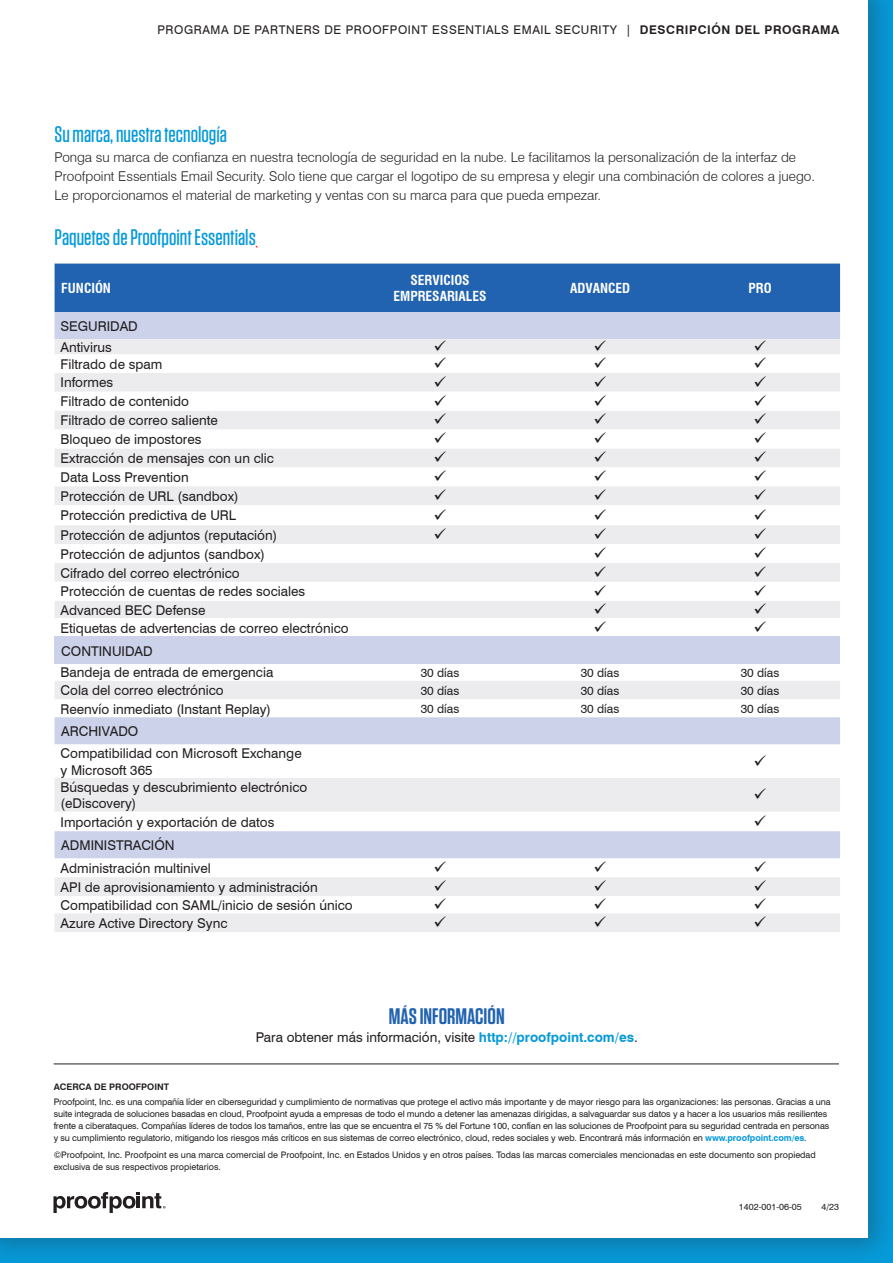
<style>
.page{position:relative;width:893px;height:1263px;background:#fff}
.page>*{position:absolute;margin:0;border:0;box-sizing:border-box;transform-origin:0 0}
.t1{font:500 22.5px "Tungsten";color:#069ad9}
.t2{font:600 22.5px "Tungsten";color:#2163b0}
.t3{font:13.5px/21.1px "Swiss 721 BT";color:#231f20}
.t4{font:300 13.5px/18.8px "Swiss 721 BT";color:#231f20}
.t5{font:700 condensed 13.5px/16.5px "Swiss 721 BT";color:#fff;text-align:center}
.t6{font:12px "Swiss 721 BT";letter-spacing:.05em;color:#231f20}
.t7{font:9px/12px "Swiss 721 BT";letter-spacing:-.01em;color:#231f20}
.t8{font:700 9px "Swiss 721 BT";color:#231f20}
.s1{font-weight:700}
.s2{font-weight:700;color:#069ad9}
</style>
<div class="page">
<div style="left:0;top:0;width:893px;height:1263px;background:#231f20;opacity:.3"></div>
<div style="left:0;top:0;width:868px;height:1237px;background:#fff"></div>
<svg style="left:53px;top:1192px;width:113px;height:21px"></svg>
<div style="left:55px;top:351px;width:785px;height:581px;background:#ececee"></div>
<svg style="left:55px;top:354px;width:785px;height:559px"></svg>
<div style="left:55px;top:637px;width:785px;height:27px;background:#cbd2ea"></div>
<svg style="left:55px;top:717px;width:785px;height:141px"></svg>
<hr style="left:54px;top:1064px;width:785px;height:1px;background:#231f20">
<svg style="left:55px;top:264px;width:785px;height:87px;background:#7198ca"></svg>
<svg style="left:435px;top:357px;width:11px;height:11px"></svg>
<svg style="left:595px;top:357px;width:11px;height:11px"></svg>
<svg style="left:755px;top:357px;width:11px;height:11px"></svg>
<svg style="left:435px;top:376px;width:11px;height:11px"></svg>
<svg style="left:595px;top:376px;width:11px;height:11px"></svg>
<svg style="left:755px;top:376px;width:11px;height:11px"></svg>
<svg style="left:435px;top:395px;width:11px;height:10px"></svg>
<svg style="left:595px;top:395px;width:11px;height:10px"></svg>
<svg style="left:755px;top:395px;width:11px;height:10px"></svg>
<svg style="left:435px;top:414px;width:11px;height:10px"></svg>
<svg style="left:595px;top:414px;width:11px;height:10px"></svg>
<svg style="left:755px;top:414px;width:11px;height:10px"></svg>
<svg style="left:435px;top:432px;width:11px;height:11px"></svg>
<svg style="left:595px;top:432px;width:11px;height:11px"></svg>
<svg style="left:755px;top:432px;width:11px;height:11px"></svg>
<svg style="left:435px;top:451px;width:11px;height:11px"></svg>
<svg style="left:595px;top:451px;width:11px;height:11px"></svg>
<svg style="left:755px;top:451px;width:11px;height:11px"></svg>
<svg style="left:435px;top:470px;width:11px;height:11px"></svg>
<svg style="left:595px;top:470px;width:11px;height:11px"></svg>
<svg style="left:755px;top:470px;width:11px;height:11px"></svg>
<svg style="left:435px;top:489px;width:11px;height:11px"></svg>
<svg style="left:595px;top:489px;width:11px;height:11px"></svg>
<svg style="left:755px;top:489px;width:11px;height:11px"></svg>
<svg style="left:435px;top:509px;width:11px;height:10px"></svg>
<svg style="left:595px;top:509px;width:11px;height:10px"></svg>
<svg style="left:755px;top:509px;width:11px;height:10px"></svg>
<svg style="left:435px;top:528px;width:11px;height:11px"></svg>
<svg style="left:595px;top:528px;width:11px;height:11px"></svg>
<svg style="left:755px;top:528px;width:11px;height:11px"></svg>
<svg style="left:595px;top:547px;width:11px;height:11px"></svg>
<svg style="left:755px;top:547px;width:11px;height:11px"></svg>
<svg style="left:595px;top:566px;width:11px;height:11px"></svg>
<svg style="left:755px;top:566px;width:11px;height:11px"></svg>
<svg style="left:595px;top:585px;width:11px;height:11px"></svg>
<svg style="left:755px;top:585px;width:11px;height:11px"></svg>
<svg style="left:595px;top:603px;width:11px;height:11px"></svg>
<svg style="left:755px;top:603px;width:11px;height:11px"></svg>
<svg style="left:595px;top:621px;width:11px;height:11px"></svg>
<svg style="left:755px;top:621px;width:11px;height:11px"></svg>
<svg style="left:755px;top:755px;width:11px;height:10px"></svg>
<svg style="left:755px;top:788px;width:11px;height:11px"></svg>
<svg style="left:755px;top:815px;width:11px;height:11px"></svg>
<svg style="left:435px;top:861px;width:11px;height:11px"></svg>
<svg style="left:595px;top:861px;width:11px;height:11px"></svg>
<svg style="left:755px;top:861px;width:11px;height:11px"></svg>
<svg style="left:435px;top:880px;width:11px;height:11px"></svg>
<svg style="left:595px;top:880px;width:11px;height:11px"></svg>
<svg style="left:755px;top:880px;width:11px;height:11px"></svg>
<svg style="left:435px;top:898px;width:11px;height:11px"></svg>
<svg style="left:595px;top:898px;width:11px;height:11px"></svg>
<svg style="left:755px;top:898px;width:11px;height:11px"></svg>
<svg style="left:435px;top:916px;width:11px;height:11px"></svg>
<svg style="left:595px;top:916px;width:11px;height:11px"></svg>
<svg style="left:755px;top:916px;width:11px;height:11px"></svg>
<h3 class="t6" style="left:157px;top:22px;width:683px">PROGRAMA DE PARTNERS DE PROOFPOINT ESSENTIALS EMAIL SECURITY | <span class="s1">DESCRIPCIÓN DEL PROGRAMA</span></h3>
<h1 class="t1" style="left:55px;top:122px;width:174px">Su marca, nuestra tecnología</h1>
<p class="t4" style="left:55px;top:148px;width:762px">Ponga su marca de confianza en nuestra tecnología de seguridad en la nube. Le facilitamos la personalización de la interfaz de<br>Proofpoint Essentials Email Security. Solo tiene que cargar el logotipo de su empresa y elegir una combinación de colores a juego.<br>Le proporcionamos el material de marketing y ventas con su marca para que pueda empezar.</p>
<h1 class="t1" style="left:55px;top:226px;width:203px">Paquetes de Proofpoint Essentials</h1>
<h2 class="t5" style="left:61px;top:280px;width:51px">FUNCIÓN</h2>
<h2 class="t5" style="left:394px;top:271px;width:94px">SERVICIOS<br>EMPRESARIALES</h2>
<h2 class="t5" style="left:570px;top:280px;width:62px">ADVANCED</h2>
<h2 class="t5" style="left:748px;top:280px;width:25px">PRO</h2>
<h2 class="t3" style="left:61px;top:315px;width:79px">SEGURIDAD<br>Antivirus</h2>
<h2 class="t3" style="left:61px;top:353px;width:103px">Filtrado de spam</h2>
<h2 class="t3" style="left:61px;top:372px;width:54px">Informes</h2>
<h2 class="t3" style="left:61px;top:391px;width:130px">Filtrado de contenido</h2>
<h2 class="t3" style="left:61px;top:410px;width:159px">Filtrado de correo saliente</h2>
<h2 class="t3" style="left:61px;top:429px;width:142px">Bloqueo de impostores</h2>
<h2 class="t3" style="left:61px;top:447px;width:215px">Extracción de mensajes con un clic</h2>
<h2 class="t3" style="left:61px;top:466px;width:130px">Data Loss Prevention</h2>
<h2 class="t3" style="left:61px;top:485px;width:180px">Protección de URL (sandbox)</h2>
<h2 class="t3" style="left:61px;top:505px;width:177px">Protección predictiva de URL</h2>
<h2 class="t3" style="left:61px;top:524px;width:218px">Protección de adjuntos (reputación)</h2>
<h2 class="t3" style="left:61px;top:543px;width:206px">Protección de adjuntos (sandbox)</h2>
<h2 class="t3" style="left:61px;top:562px;width:181px">Cifrado del correo electrónico</h2>
<h2 class="t3" style="left:61px;top:581px;width:246px">Protección de cuentas de redes sociales</h2>
<h2 class="t3" style="left:61px;top:599px;width:146px">Advanced BEC Defense</h2>
<h2 class="t3" style="left:61px;top:617px;width:290px">Etiquetas de advertencias de correo electrónico</h2>
<h2 class="t3" style="left:61px;top:640px;width:214px;line-height:21.9px">CONTINUIDAD<br>Bandeja de entrada de emergencia</h2>
<h3 class="t6" style="left:421px;top:665px;width:40px">30 días</h3>
<h3 class="t6" style="left:581px;top:665px;width:40px">30 días</h3>
<h3 class="t6" style="left:741px;top:665px;width:40px">30 días</h3>
<h2 class="t3" style="left:61px;top:680px;width:165px">Cola del correo electrónico</h2>
<h3 class="t6" style="left:421px;top:683px;width:40px">30 días</h3>
<h3 class="t6" style="left:581px;top:683px;width:40px">30 días</h3>
<h3 class="t6" style="left:741px;top:683px;width:40px">30 días</h3>
<h2 class="t3" style="left:61px;top:698px;width:212px">Reenvío inmediato (Instant Replay)</h2>
<h3 class="t6" style="left:421px;top:701px;width:40px">30 días</h3>
<h3 class="t6" style="left:581px;top:701px;width:40px">30 días</h3>
<h3 class="t6" style="left:741px;top:701px;width:40px">30 días</h3>
<h2 class="t3" style="left:61px;top:720px;width:243px;line-height:22.2px">ARCHIVADO<br>Compatibilidad con Microsoft Exchange</h2>
<h2 class="t3" style="left:61px;top:759px;width:93px">y Microsoft 365</h2>
<h2 class="t3" style="left:61px;top:779px;width:248px;line-height:16.5px">Búsquedas y descubrimiento electrónico (eDiscovery)</h2>
<h2 class="t3" style="left:61px;top:811px;width:215px">Importación y exportación de datos</h2>
<h2 class="t3" style="left:61px;top:833px;width:152px;line-height:23px">ADMINISTRACIÓN<br>Administración multinivel</h2>
<h2 class="t3" style="left:61px;top:876px;width:259px">API de aprovisionamiento y administración</h2>
<h2 class="t3" style="left:61px;top:894px;width:294px">Compatibilidad con SAML/inicio de sesión único</h2>
<h2 class="t3" style="left:61px;top:912px;width:168px">Azure Active Directory Sync</h2>
<h1 class="t2" style="left:389px;top:1004px;width:117px">MÁS INFORMACIÓN</h1>
<h2 class="t3" style="left:256px;top:1027px;width:383px">Para obtener más información, visite <span class="s2">http://proofpoint.com/es</span>.</h2>
<p class="t8" style="left:54px;top:1081px;width:117px">ACERCA DE PROOFPOINT</p>
<p class="t7" style="left:54px;top:1095px;width:779px">Proofpoint, Inc. es una compañía líder en ciberseguridad y cumplimiento de normativas que protege el activo más importante y de mayor riesgo para las organizaciones: las personas. Gracias a una suite integrada de soluciones basadas en cloud, Proofpoint ayuda a empresas de todo el mundo a detener las amenazas dirigidas, a salvaguardar sus datos y a hacer a los usuarios más resilientes frente a ciberataques. Compañías líderes de todos los tamaños, entre las que se encuentra el 75 % del Fortune 100, confían en las soluciones de Proofpoint para su seguridad centrada en personas y su cumplimiento regulatorio, mitigando los riesgos más críticos en sus sistemas de correo electrónico, cloud, redes sociales y web. Encontrará más información en <span class="s2">www.proofpoint.com/es</span>.</p>
<p class="t7" style="left:54px;top:1149px;width:764px">©Proofpoint, Inc. Proofpoint es una marca comercial de Proofpoint, Inc. en Estados Unidos y en otros países. Todas las marcas comerciales mencionadas en este documento son propiedad exclusiva de sus respectivos propietarios.</p>
<p class="t7" style="left:739px;top:1201px;width:64px">1402-001-06-05</p>
<p class="t7" style="left:821px;top:1201px;width:19px">4/23</p>
</div>
